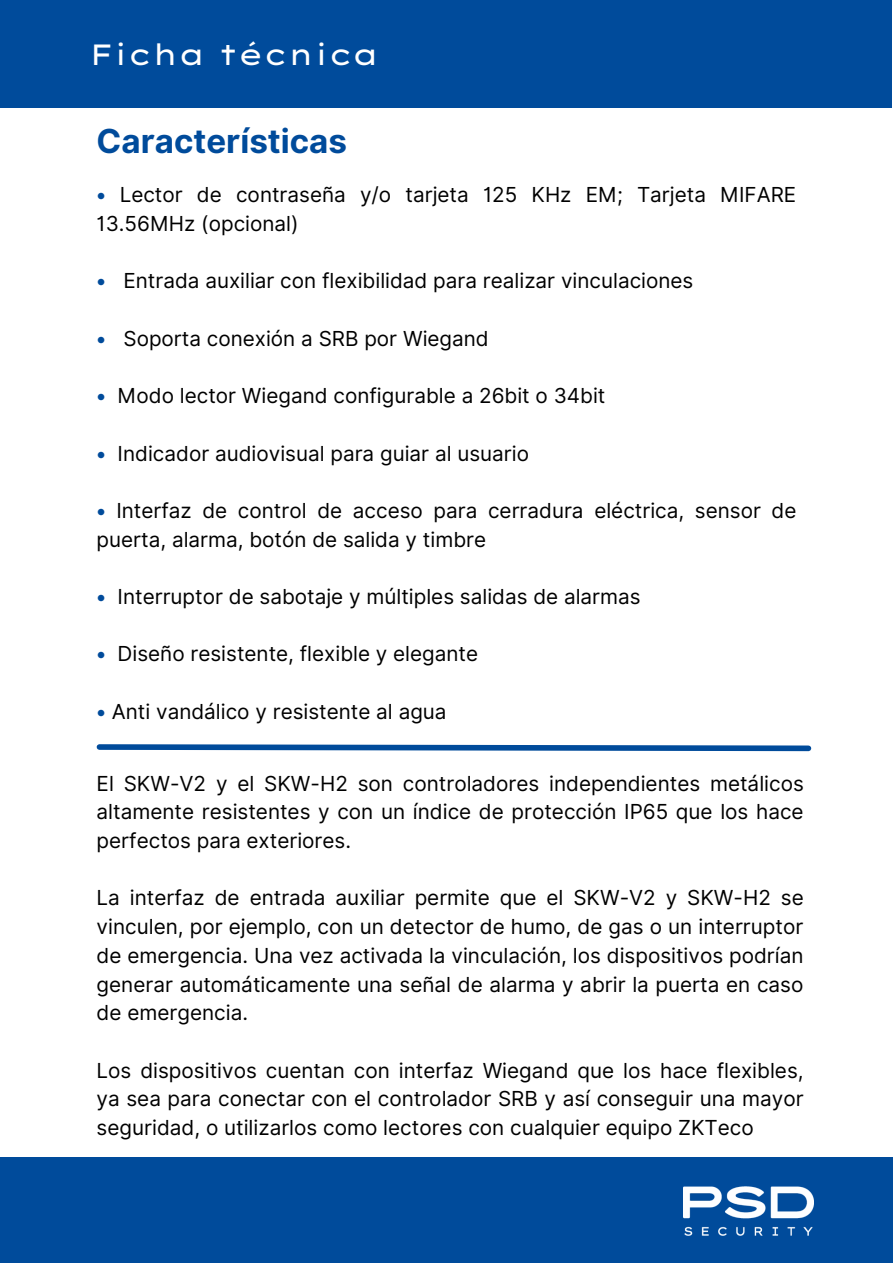
<style>
.page{position:relative;width:893px;height:1263px;background:#fff}
.page>*{position:absolute;margin:0;border:0;box-sizing:border-box;transform-origin:0 0}
.t1{font:700 33.08px "Inter";color:#004b9b}
.t2{font:29.25px "Lexend Tera";color:#fff}
.t3{font:20.7px/28.7px "Inter";color:#000;text-align:justify}
.s1{color:#004b9b}
</style>
<div class="page">
<div style="left:0;top:0;width:892px;height:108px;background:#004b9b"></div>
<div style="left:0;top:1157px;width:893px;height:106px;background:#004b9b"></div>
<img style="left:684px;top:1186px;width:129px;height:49px">
<svg style="left:96px;top:744px;width:716px;height:8px"></svg>
<h2 class="t2" style="left:89px;top:35px;width:291px">Ficha técnica</h2>
<h1 class="t1" style="left:97px;top:122px;width:252px">Características</h1>
<p class="t3" style="left:97px;top:180px;width:701px"><span class="s1">•</span> Lector de contraseña y/o tarjeta 125 KHz EM; Tarjeta MIFARE<br>13.56MHz (opcional)</p>
<p class="t3" style="left:97px;top:266px;width:598px"><span class="s1">•</span> Entrada auxiliar con flexibilidad para realizar vinculaciones</p>
<p class="t3" style="left:97px;top:324px;width:394px"><span class="s1">•</span> Soporta conexión a SRB por Wiegand</p>
<p class="t3" style="left:97px;top:381px;width:510px"><span class="s1">•</span> Modo lector Wiegand configurable a 26bit o 34bit</p>
<p class="t3" style="left:97px;top:439px;width:434px"><span class="s1">•</span> Indicador audiovisual para guiar al usuario</p>
<p class="t3" style="left:97px;top:496px;width:701px"><span class="s1">•</span> Interfaz de control de acceso para cerradura eléctrica, sensor de puerta, alarma, botón de salida y timbre</p>
<p class="t3" style="left:97px;top:582px;width:545px"><span class="s1">•</span> Interruptor de sabotaje y múltiples salidas de alarmas</p>
<p class="t3" style="left:97px;top:639px;width:383px"><span class="s1">•</span> Diseño resistente, flexible y elegante</p>
<p class="t3" style="left:97px;top:697px;width:351px"><span class="s1">•</span> Anti vandálico y resistente al agua</p>
<p class="t3" style="left:97px;top:769px;width:709px">El SKW-V2 y el SKW-H2 son controladores independientes metálicos altamente resistentes y con un índice de protección IP65 que los hace perfectos para exteriores.</p>
<p class="t3" style="left:97px;top:884px;width:708px">La interfaz de entrada auxiliar permite que el SKW-V2 y SKW-H2 se vinculen, por ejemplo, con un detector de humo, de gas o un interruptor de emergencia. Una vez activada la vinculación, los dispositivos podrían generar automáticamente una señal de alarma y abrir la puerta en caso de emergencia.</p>
<p class="t3" style="left:97px;top:1056px;width:708px">Los dispositivos cuentan con interfaz Wiegand que los hace flexibles, ya sea para conectar con el controlador SRB y así conseguir una mayor seguridad, o utilizarlos como lectores con cualquier equipo ZKTeco</p>
</div>
